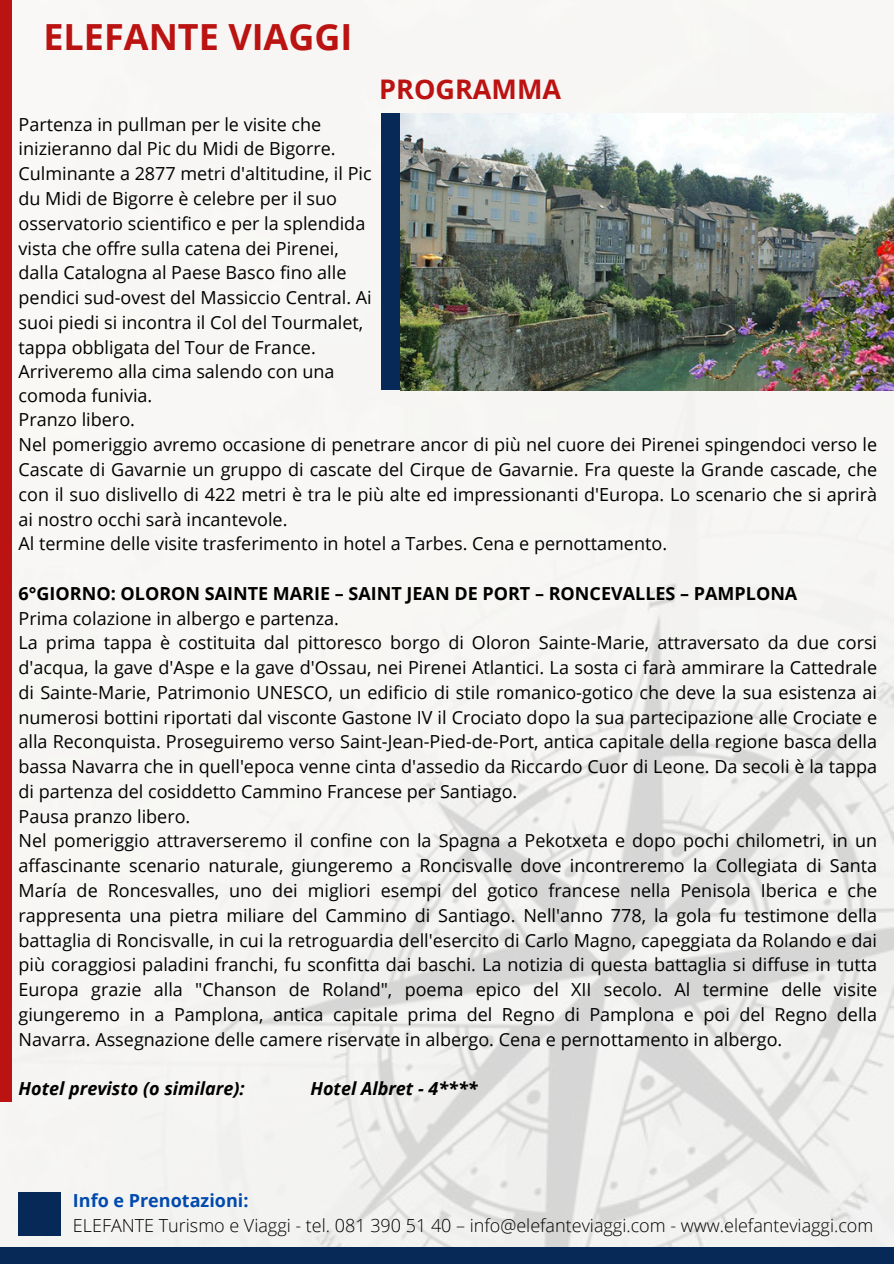
<style>
.page{position:relative;width:894px;height:1264px;background:#fff}
.page>*{position:absolute;margin:0;border:0;box-sizing:border-box;transform-origin:0 0}
.t1{font:700 36px "Open Sans";color:#bb1212}
.t2{font:700 27px "Open Sans";color:#bb1212}
.t3{font:18px/24.8px "Open Sans";color:#000}
.t4{font:300 18px "Open Sans";color:#000}
.t5{font:700 18px "Open Sans";color:#000}
.t6{font:italic 700 18px "Open Sans";color:#000}
.t7{font:700 18px "Open Sans";color:#004aad}
</style>
<div class="page">
<img style="left:0;top:0;width:892px;height:1247px">
<div style="left:0;top:0;width:11px;height:1101px;background:#bb1212"></div>
<div style="left:19px;top:1191px;width:42px;height:44px;background:#072957"></div>
<div style="left:0;top:1247px;width:893px;height:16px;background:#072957"></div>
<div style="left:381px;top:113px;width:56px;height:277px;background:#072957"></div>
<img style="left:400px;top:113px;width:493px;height:277px">
<p class="t1" style="left:43px;top:11px;width:310px">ELEFANTE VIAGGI</p>
<p class="t3" style="left:19px;top:111px;width:354px">Partenza in pullman per le visite che inizieranno dal Pic du Midi de Bigorre.<br>Culminante a 2877 metri d'altitudine, il Pic du Midi de Bigorre è celebre per il suo osservatorio scientifico e per la splendida vista che offre sulla catena dei Pirenei, dalla Catalogna al Paese Basco fino alle pendici sud-ovest del Massiccio Central. Ai suoi piedi si incontra il Col del Tourmalet, tappa obbligata del Tour de France.<br>Arriveremo alla cima salendo con una</p>
<p class="t2" style="left:379px;top:70px;width:183px">PROGRAMMA</p>
<p class="t3" style="left:19px;top:382px;width:859px">comoda funivia.<br>Pranzo libero.<br>Nel pomeriggio avremo occasione di penetrare ancor di più nel cuore dei Pirenei spingendoci verso le Cascate di Gavarnie un gruppo di cascate del Cirque de Gavarnie. Fra queste la Grande cascade, che con il suo dislivello di 422 metri è tra le più alte ed impressionanti d'Europa. Lo scenario che si aprirà ai nostro occhi sarà incantevole.<br>Al termine delle visite trasferimento in hotel a Tarbes. Cena e pernottamento.</p>
<p class="t5" style="left:19px;top:580px;width:780px">6°GIORNO: OLORON SAINTE MARIE – SAINT JEAN DE PORT – RONCEVALLES – PAMPLONA</p>
<p class="t3" style="left:19px;top:605px;width:859px">Prima colazione in albergo e partenza.<br>La prima tappa è costituita dal pittoresco borgo di Oloron Sainte-Marie, attraversato da due corsi d'acqua, la gave d'Aspe e la gave d'Ossau, nei Pirenei Atlantici. La sosta ci farà ammirare la Cattedrale di Sainte-Marie, Patrimonio UNESCO, un edificio di stile romanico-gotico che deve la sua esistenza ai numerosi bottini riportati dal visconte Gastone IV il Crociato dopo la sua partecipazione alle Crociate e alla Reconquista. Proseguiremo verso Saint-Jean-Pied-de-Port, antica capitale della regione basca della bassa Navarra che in quell'epoca venne cinta d'assedio da Riccardo Cuor di Leone. Da secoli è la tappa di partenza del cosiddetto Cammino Francese per Santiago.<br>Pausa pranzo libero.<br>Nel pomeriggio attraverseremo il confine con la Spagna a Pekotxeta e dopo pochi chilometri, in un affascinante scenario naturale, giungeremo a Roncisvalle dove incontreremo la Collegiata di Santa María de Roncesvalles, uno dei migliori esempi del gotico francese nella Penisola Iberica e che rappresenta una pietra miliare del Cammino di Santiago. Nell'anno 778, la gola fu testimone della battaglia di Roncisvalle, in cui la retroguardia dell'esercito di Carlo Magno, capeggiata da Rolando e dai più coraggiosi paladini franchi, fu sconfitta dai baschi. La notizia di questa battaglia si diffuse in tutta Europa grazie alla "Chanson de Roland", poema epico del XII secolo. Al termine delle visite giungeremo in a Pamplona, antica capitale prima del Regno di Pamplona e poi del Regno della Navarra. Assegnazione delle camere riservate in albergo. Cena e pernottamento in albergo.</p>
<p class="t6" style="left:19px;top:1075px;width:227px">Hotel previsto (o similare):</p>
<p class="t6" style="left:310px;top:1075px;width:168px">Hotel Albret - 4****</p>
<h1 class="t7" style="left:73px;top:1187px;width:177px">Info e Prenotazioni:</h1>
<h2 class="t4" style="left:73px;top:1212px;width:801px">ELEFANTE Turismo e Viaggi - tel. 081 390 51 40 – info@elefanteviaggi.com - www.elefanteviaggi.com</h2>
</div>
